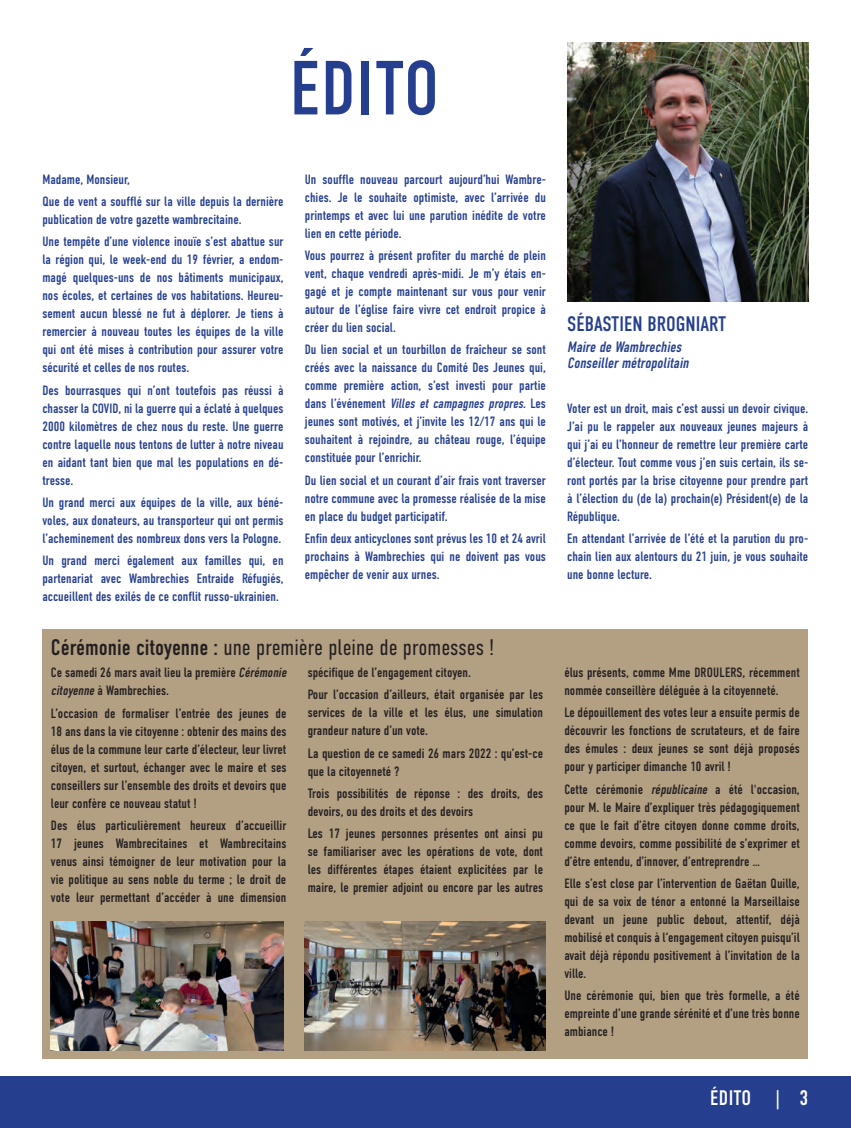
<style>
.page{position:relative;width:851px;height:1128px;background:#fff}
.page>*{position:absolute;margin:0;border:0;box-sizing:border-box;transform-origin:0 0}
.t1{font:76.5px "DIN Condensed";letter-spacing:.015em;color:#253f8e}
.TEXTE_10_noir{font:300 22.5px "DIN Condensed";color:#231f20}
.t2{font:21px "DIN Condensed";color:#253f8e}
.t3{font:21px "DIN Condensed";letter-spacing:.015em;color:#fff}
.TEXTE_10_noir-2{font:italic 15px/16.5px "DIN Condensed";color:#253f8e}
.TEXTE_10_noir-3{font:13.5px/18px "DIN Condensed";color:#253f8e;text-align:justify}
.TEXTE_10_noir-4{font:13.5px/18px "DIN Condensed";color:#231f20;text-align:justify}
.s1{font-style:italic}
.s2{font-weight:400}
</style>
<div class="page">
<div style="left:42px;top:629px;width:766px;height:430px;background:#b3a083"></div>
<img style="left:567px;top:42px;width:241px;height:260px">
<div style="left:0;top:1076px;width:850px;height:52px;background:#253f8e"></div>
<img style="left:51px;top:921px;width:232px;height:129px">
<img style="left:305px;top:921px;width:241px;height:129px">
<p class="t1" style="left:290px;top:45px;width:151px">ÉDITO</p>
<p class="TEXTE_10_noir-3" style="left:42px;top:171px;width:89px">Madame, Monsieur,</p>
<p class="TEXTE_10_noir-3" style="left:42px;top:193px;width:242px">Que de vent a soufflé sur la ville depuis la dernière publication de votre gazette wambrecitaine.</p>
<p class="TEXTE_10_noir-3" style="left:42px;top:233px;width:242px">Une tempête d’une violence inouïe s’est abattue sur la région qui, le week-end du 19 février, a endom&shy;magé quelques-uns de nos bâtiments municipaux, nos écoles, et certaines de vos habitations. Heureu&shy;sement aucun blessé ne fut à déplorer. Je tiens à remercier à nouveau toutes les équipes de la ville qui ont été mises à contribution pour assurer votre sécurité et celles de nos routes.</p>
<p class="TEXTE_10_noir-3" style="left:42px;top:381px;width:242px">Des bourrasques qui n’ont toutefois pas réussi à chasser la COVID, ni la guerre qui a éclaté à quelques 2000 kilomètres de chez nous du reste. Une guerre contre laquelle nous tentons de lutter à notre niveau en aidant tant bien que mal les populations en dé&shy;tresse.</p>
<p class="TEXTE_10_noir-3" style="left:42px;top:494px;width:242px">Un grand merci aux équipes de la ville, aux béné&shy;voles, aux donateurs, au transporteur qui ont permis l’acheminement des nombreux dons vers la Pologne.</p>
<p class="TEXTE_10_noir-3" style="left:42px;top:552px;width:242px">Un grand merci également aux familles qui, en partenariat avec Wambrechies Entraide Réfugiés, accueillent des exilés de ce conflit russo-ukrainien.</p>
<p class="TEXTE_10_noir-3" style="left:305px;top:170px;width:242px">Un souffle nouveau parcourt aujourd’hui Wambre&shy;chies. Je le souhaite optimiste, avec l’arrivée du printemps et avec lui une parution inédite de votre lien en cette période.</p>
<p class="TEXTE_10_noir-3" style="left:305px;top:247px;width:242px">Vous pourrez à présent profiter du marché de plein vent, chaque vendredi après-midi. Je m’y étais en&shy;gagé et je compte maintenant sur vous pour venir autour de l’église faire vivre cet endroit propice à créer du lien social.</p>
<p class="TEXTE_10_noir-3" style="left:305px;top:341px;width:242px">Du lien social et un tourbillon de fraîcheur se sont créés avec la naissance du Comité Des Jeunes qui, comme première action, s’est investi pour partie d a n s l ’ é v é n e m e n t <span class="s1">Villes et campagnes propres</span>. Le s jeunes sont motivés, et j’invite les 12/17 ans qui le souhaitent à rejoindre, au château rouge, l’équipe constituée pour l’enrichir.</p>
<p class="TEXTE_10_noir-3" style="left:305px;top:471px;width:242px">Du lien social et un courant d’air frais vont traverser notre commune avec la promesse réalisée de la mise en place du budget participatif.</p>
<p class="TEXTE_10_noir-3" style="left:305px;top:530px;width:242px">Enfin deux anticyclones sont prévus les 10 et 24 avril prochains à Wambrechies qui ne doivent pas vous empêcher de venir aux urnes.</p>
<p class="TEXTE_10_noir" style="left:51px;top:635px;width:444px"><span class="s2">Cérémonie citoyenne :</span> une première pleine de promesses !</p>
<p class="TEXTE_10_noir-4" style="left:51px;top:664px;width:240px">Ce samedi 26 mars avait lieu la première <span class="s1">Cérémonie citoyenne</span> à Wambrechies.</p>
<p class="TEXTE_10_noir-4" style="left:51px;top:704px;width:237px">L’occasion de formaliser l’entrée des jeunes de 18 ans dans la vie citoyenne : obtenir des mains des élus de la commune leur carte d’électeur, leur livret citoyen, et surtout, échanger avec le maire et ses conseillers sur l’ensemble des droits et devoirs que leur confère ce nouveau statut !</p>
<p class="TEXTE_10_noir-4" style="left:51px;top:816px;width:237px">Des élus particulièrement heureux d’accueillir 17 jeunes Wambrecitaines et Wambrecitains venus ainsi témoigner de leur motivation pour la vie politique au sens noble du terme ; le droit de vote leur permettant d’accéder à une dimension</p>
<p class="TEXTE_10_noir-4" style="left:307px;top:664px;width:165px">spécifique de l’engagement citoyen.</p>
<p class="TEXTE_10_noir-4" style="left:307px;top:686px;width:237px">Pour l’occasion d’ailleurs, était organisée par les services de la ville et les élus, une simulation grandeur nature d’un vote.</p>
<p class="TEXTE_10_noir-4" style="left:307px;top:744px;width:237px">La question de ce samedi 26 mars 2022 : qu’est-ce que la citoyenneté ?</p>
<p class="TEXTE_10_noir-4" style="left:307px;top:785px;width:237px">Trois possibilités de réponse : des droits, des devoirs, ou des droits et des devoirs</p>
<p class="TEXTE_10_noir-4" style="left:307px;top:825px;width:237px">Les 17 jeunes personnes présentes ont ainsi pu se familiariser avec les opérations de vote, dont les différentes étapes étaient explicitées par le maire, le premier adjoint ou encore par les autres</p>
<p class="t2" style="left:567px;top:312px;width:160px">SÉBASTIEN BROGNIART</p>
<p class="TEXTE_10_noir-2" style="left:567px;top:339px;width:126px">Maire de Wambrechies<br>Conseillermétropolitain</p>
<p class="TEXTE_10_noir-3" style="left:567px;top:400px;width:242px">Voter est un droit, mais c’est aussi un devoir civique.<br>J’ai pu le rappeler aux nouveaux jeunes majeurs à qui j’ai eu l’honneur de remettre leur première carte d’électeur. Tout comme vous j’en suis certain, ils se&shy;ront portés par la brise citoyenne pour prendre part à l’élection du (de la) prochain(e) Président(e) de la République.</p>
<p class="TEXTE_10_noir-3" style="left:567px;top:530px;width:242px">En attendant l’arrivée de l’été et la parution du pro&shy;chain lien aux alentours du 21 juin, je vous souhaite une bonne lecture.</p>
<p class="TEXTE_10_noir-4" style="left:564px;top:664px;width:237px">élus présents, comme Mme DROULERS, récemment nommée conseillère déléguée à la citoyenneté.</p>
<p class="TEXTE_10_noir-4" style="left:564px;top:704px;width:237px">Le dépouillement des votes leur a ensuite permis de découvrir les fonctions de scrutateurs, et de faire des émules : deux jeunes se sont déjà proposés pour y participer dimanche 10 avril !</p>
<p class="TEXTE_10_noir-4" style="left:564px;top:780px;width:237px">Cette cérémonie <span class="s1">républicaine</span> a été l'occasion, pour M. le Maire d’expliquer très pédagogiquement ce que le fait d’être citoyen donne comme droits, comme devoirs, comme possibilité de s’exprimer et d’être entendu, d’innover, d’entreprendre …</p>
<p class="TEXTE_10_noir-4" style="left:564px;top:875px;width:237px">Elle s’est close par l’intervention de Gaëtan Quille, qui de sa voix de ténor a entonné la Marseillaise devant un jeune public debout, attentif, déjà mobilisé et conquis à l‘engagement citoyen puisqu’il avait déjà répondu positivement à l’invitation de la ville.</p>
<p class="TEXTE_10_noir-4" style="left:564px;top:987px;width:237px">Une cérémonie qui, bien que très formelle, a été empreinte d’une grande sérénité et d’une très bonne ambiance !</p>
<p class="t3" style="left:710px;top:1086px;width:99px">ÉDITO | 3</p>
</div>
